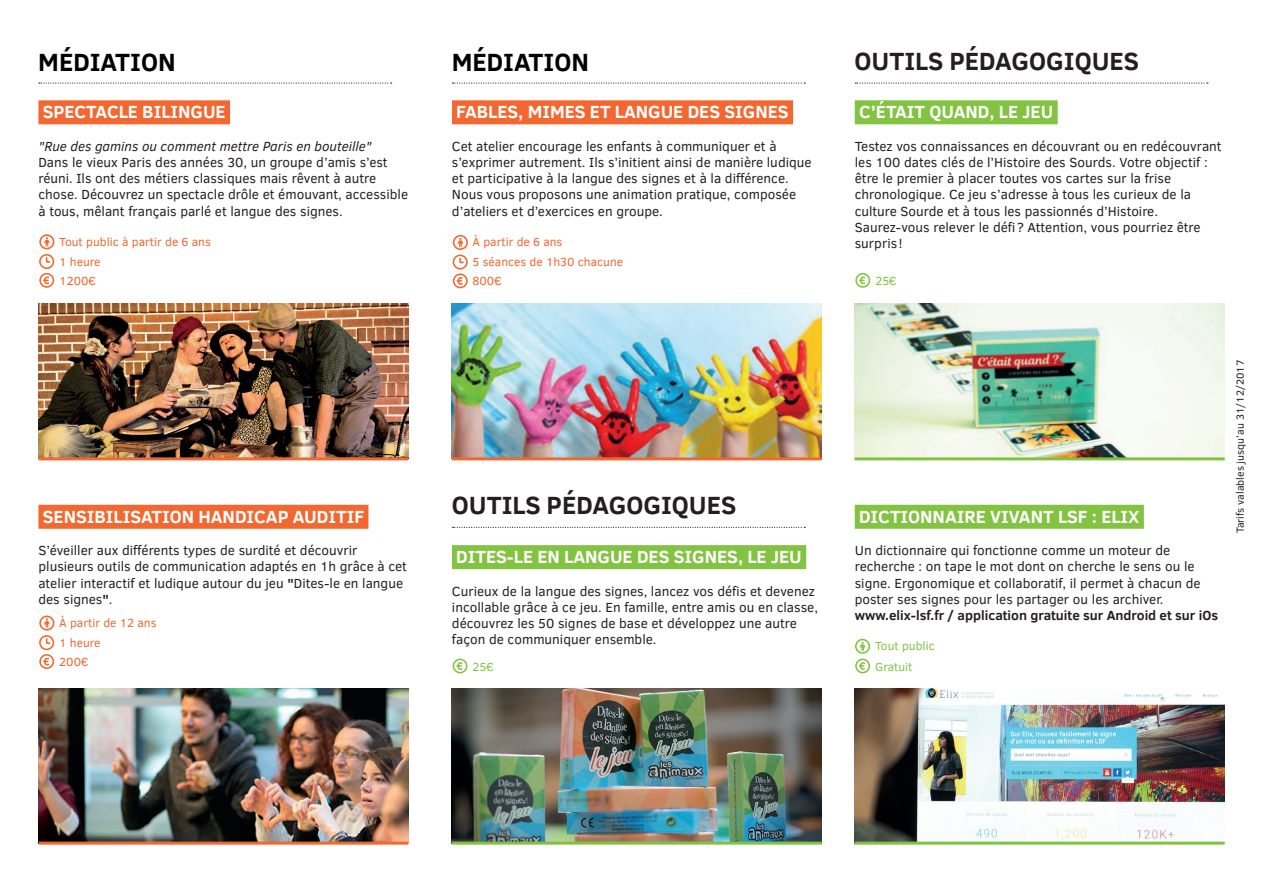
<style>
.page{position:relative;width:1263px;height:893px;background:#fff}
.page>*{position:absolute;margin:0;border:0;box-sizing:border-box;transform-origin:0 0}
.t1{font:700 25.5px "Clear Sans";color:#231f20}
.t2{font:700 25.5px "Clear Sans";color:#000}
.t3{font:700 18px "Clear Sans";color:#fff}
.t4{font:13.5px/16.2px "Clear Sans";color:#231f20}
.t5{font:700 13.5px "Clear Sans";color:#231f20}
.t6{font:italic 13.5px "Clear Sans";color:#231f20}
.t7{font:12px "Clear Sans";color:#f26830}
.t8{font:12px "Clear Sans";color:#82c342}
.t9{font:10.5px "Clear Sans";color:#231f20}
.s1{font-weight:700}
</style>
<div class="page">
<svg style="left:453px;top:235px;width:15px;height:53px"></svg>
<svg style="left:39px;top:83px;width:353px;height:1px"></svg>
<svg style="left:452px;top:83px;width:353px;height:1px"></svg>
<svg style="left:855px;top:83px;width:353px;height:1px"></svg>
<div style="left:38px;top:100px;width:192px;height:24px;background:#f26830"></div>
<div style="left:38px;top:505px;width:330px;height:24px;background:#f26830"></div>
<div style="left:452px;top:100px;width:341px;height:24px;background:#f26830"></div>
<div style="left:855px;top:100px;width:203px;height:24px;background:#82c342"></div>
<div style="left:452px;top:545px;width:354px;height:24px;background:#82c342"></div>
<div style="left:855px;top:505px;width:289px;height:24px;background:#82c342"></div>
<img style="left:39px;top:304px;width:369px;height:153px">
<img style="left:452px;top:304px;width:370px;height:153px">
<img style="left:854px;top:304px;width:371px;height:153px">
<img style="left:452px;top:688px;width:370px;height:154px">
<img style="left:855px;top:688px;width:370px;height:154px">
<img style="left:39px;top:688px;width:369px;height:154px">
<hr style="left:452px;top:457px;width:370px;height:3px;background:#f26830">
<hr style="left:39px;top:457px;width:369px;height:3px;background:#f26830">
<hr style="left:39px;top:842px;width:369px;height:3px;background:#f26830">
<hr style="left:452px;top:842px;width:370px;height:3px;background:#81c340">
<hr style="left:854px;top:457px;width:371px;height:3px;background:#81c340">
<hr style="left:854px;top:842px;width:371px;height:3px;background:#81c340">
<svg style="left:39px;top:615px;width:15px;height:54px"></svg>
<svg style="left:39px;top:234px;width:15px;height:54px"></svg>
<svg style="left:855px;top:273px;width:15px;height:15px"></svg>
<svg style="left:453px;top:659px;width:14px;height:14px"></svg>
<svg style="left:855px;top:639px;width:15px;height:34px"></svg>
<svg style="left:452px;top:527px;width:353px;height:1px"></svg>
<h1 class="t2" style="left:38px;top:44px;width:139px">MÉDIATION</h1>
<h1 class="t2" style="left:452px;top:44px;width:139px">MÉDIATION</h1>
<h1 class="t1" style="left:854px;top:42px;width:286px">OUTILS PÉDAGOGIQUES</h1>
<h2 class="t3" style="left:43px;top:99px;width:184px">SPECTACLE BILINGUE</h2>
<p class="t6" style="left:38px;top:137px;width:335px">"Rue des gamins ou comment mettre Paris en bouteille"</p>
<p class="t4" style="left:38px;top:154px;width:371px">Dans le vieux Paris des années 30, un groupe d’amis s’est réuni. Ils ont des métiers classiques mais rêvent à autre chose. Découvrez un spectacle drôle et émouvant, accessible à tous, mêlant français parlé et langue des signes.</p>
<h2 class="t3" style="left:859px;top:99px;width:196px">C’ÉTAIT QUAND, LE JEU</h2>
<p class="t4" style="left:855px;top:138px;width:368px">Testez vos connaissances en découvrant ou en redécouvrant les 100 dates clés de l’Histoire des Sourds. Votre objectif : être le premier à placer toutes vos cartes sur la frise chronologique. Ce jeu s’adresse à tous les curieux de la culture Sourde et à tous les passionnés d’Histoire.<br>Saurez-vous relever le défi? Attention, vous pourriez être surpris !</p>
<h2 class="t3" style="left:456px;top:99px;width:334px">FABLES, MIMES ET LANGUE DES SIGNES</h2>
<p class="t4" style="left:452px;top:138px;width:361px">Cet atelier encourage les enfants à communiquer et à s’exprimer autrement. Ils s’initient ainsi de manière ludique et participative à la langue des signes et à la différence.<br>Nous vous proposons une animation pratique, composée d’ateliers et d’exercices en groupe.</p>
<p class="t7" style="left:473px;top:234px;width:91px">À partir de 6 ans</p>
<p class="t7" style="left:59px;top:234px;width:153px">Tout public à partir de 6 ans</p>
<p class="t7" style="left:59px;top:254px;width:43px">1 heure</p>
<p class="t7" style="left:59px;top:273px;width:38px">1200€</p>
<p class="t7" style="left:473px;top:254px;width:152px">5 séances de 1h30 chacune</p>
<p class="t7" style="left:473px;top:273px;width:31px">800€</p>
<p class="t8" style="left:875px;top:273px;width:23px">25€</p>
<h2 class="t3" style="left:43px;top:503px;width:323px">SENSIBILISATION HANDICAP AUDITIF</h2>
<p class="t4" style="left:38px;top:542px;width:370px">S’éveiller aux différents types de surdité et découvrir plusieurs outils de communication adaptés en 1h grâce à cet atelier interactif et ludique autour du jeu <span class="s1">"</span>Dites-le en langue des signes<span class="s1">"</span>.</p>
<p class="t7" style="left:59px;top:615px;width:99px">À partir de 12 ans</p>
<p class="t7" style="left:59px;top:635px;width:43px">1 heure</p>
<h1 class="t1" style="left:452px;top:487px;width:286px">OUTILS PÉDAGOGIQUES</h1>
<h2 class="t3" style="left:456px;top:544px;width:347px">DITES-LE EN LANGUE DES SIGNES, LE JEU</h2>
<p class="t4" style="left:452px;top:583px;width:368px">Curieux de la langue des signes, lancez vos défis et devenez incollable grâce à ce jeu. En famille, entre amis ou en classe, découvrez les 50 signes de base et développez une autre façon de communiquer ensemble.</p>
<h2 class="t3" style="left:859px;top:503px;width:282px">DICTIONNAIRE VIVANT LSF : ELIX</h2>
<p class="t4" style="left:855px;top:542px;width:347px">Un dictionnaire qui fonctionne comme un moteur de recherche : on tape le mot dont on cherche le sens ou le signe. Ergonomique et collaboratif, il permet à chacun de poster ses signes pour les partager ou les archiver.</p>
<p class="t5" style="left:855px;top:605px;width:365px">www.elix-lsf.fr / application gratuite sur Android et sur iOs</p>
<p class="t8" style="left:875px;top:638px;width:61px">Tout public</p>
<p class="t9" style="left:1233px;top:533px;width:175px;rotate:-90deg">Tarifs valables jusqu’au 31/12/2017</p>
<p class="t7" style="left:59px;top:654px;width:31px">200€</p>
<p class="t8" style="left:473px;top:659px;width:23px">25€</p>
<p class="t8" style="left:875px;top:659px;width:39px">Gratuit</p>
</div>
